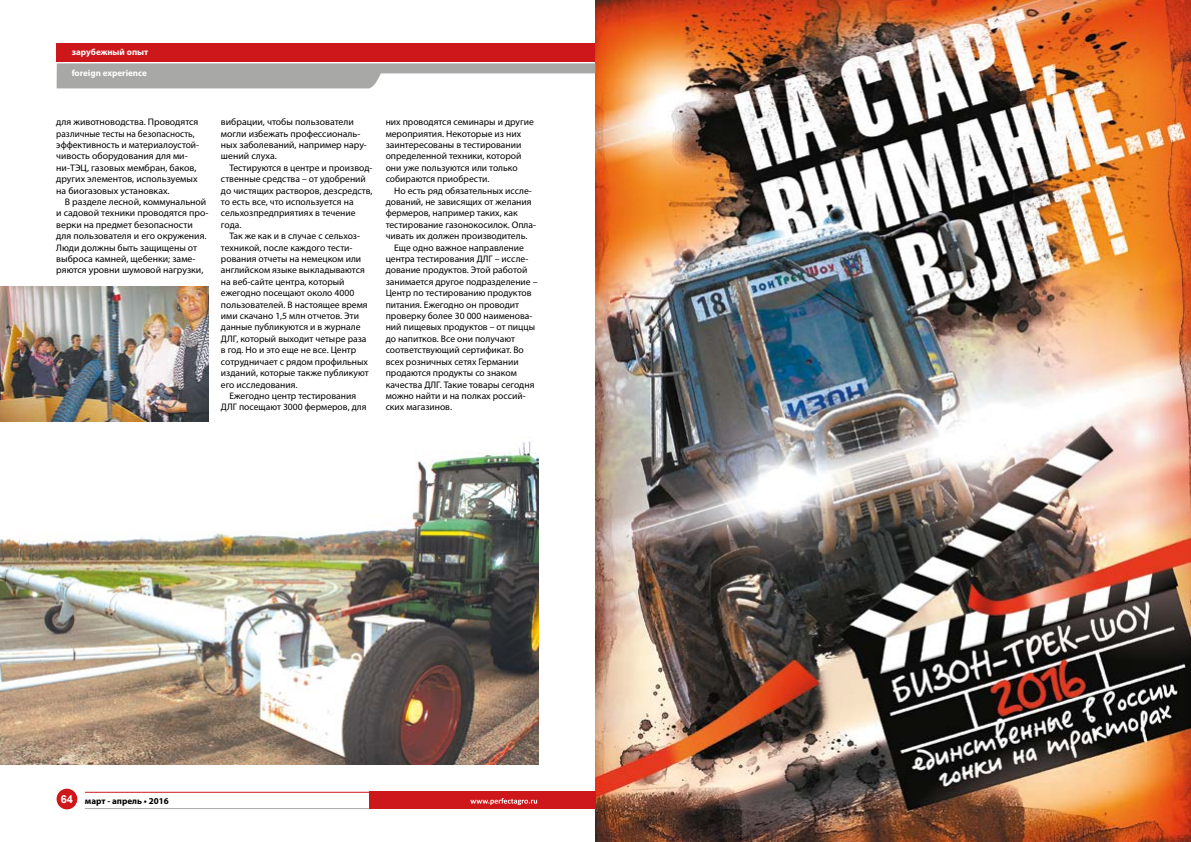
<style>
.page{position:relative;width:1191px;height:842px;background:#fff}
.page>*{position:absolute;margin:0;border:0;box-sizing:border-box;transform-origin:0 0}
.t1{font:9.5px/11.4px "Myriad Pro";color:#000}
.t2{font:700 9px "Myriad Pro";color:#fff}
.t3{font:700 9px "Myriad Pro";color:#000}
.s1{font-family:"Arial";font-size:11px;color:#fff}
</style>
<div class="page">
<img style="left:595px;top:0;width:596px;height:842px">
<div style="left:57px;top:43px;width:538px;height:18px;background:#cd171a"></div>
<svg style="left:57px;top:63px;width:538px;height:25px"></svg>
<hr style="left:85px;top:808px;width:285px;height:1px;background:#a8a8a7">
<div style="left:369px;top:792px;width:226px;height:17px;background:#cd171a"></div>
<div style="left:57px;top:789px;width:20px;height:20px;background:#cd171a;border-radius:50%"></div>
<svg style="left:470px;top:798px;width:67px;height:7px"></svg>
<hr style="left:85px;top:792px;width:286px;height:1px;background:#cd171a">
<img style="left:0;top:287px;width:209px;height:135px">
<img style="left:0;top:441px;width:538px;height:323px">
<p class="t2" style="left:72px;top:46px;width:78px">зарубежный опыт</p>
<p class="t2" style="left:72px;top:67px;width:77px">foreign experience</p>
<p class="t1" style="left:56px;top:116px;width:144px">для животноводства. Проводятся различные тесты на безопасность, эффективность и материалоустой&shy;чивость оборудования для ми&shy;ни-ТЭЦ, газовых мембран, баков, других элементов, используемых на биогазовых установках.</p>
<p class="t1" style="left:56px;top:196px;width:154px;text-indent:9px">В разделе лесной, коммунальной и садовой техники проводятся про&shy;верки на предмет безопасности для пользователя и его окружения.<br>Люди должны быть защищены от выброса камней, щебенки; заме&shy;ряются уровни шумовой нагрузки,</p>
<p class="t1" style="left:221px;top:116px;width:147px">вибрации, чтобы пользователи могли избежать профессиональ&shy;ных заболеваний, например нару&shy;шений слуха.</p>
<p class="t1" style="left:221px;top:162px;width:153px;text-indent:9px">Тестируются в центре и производ&shy;ственные средства – от удобрений до чистящих растворов, дезсредств, то есть все, что используется на сельхозпредприятиях в течение года.</p>
<p class="t1" style="left:221px;top:230px;width:149px;text-indent:9px">Так же как и в случае с сельхоз&shy;техникой, после каждого тести&shy;рования отчеты на немецком или английском языке выкладываются на веб-сайте центра, который ежегодно посещают около 4000 пользователей. В настоящее время ими скачано 1,5 млн отчетов. Эти данные публикуются и в журнале<br>ДЛГ, который выходит четыре раза в год. Но и это еще не все. Центр сотрудничает с рядом профильных изданий, которые также публикуют его исследования.</p>
<p class="t1" style="left:221px;top:390px;width:147px;text-align:center">Ежегодно центр тестирования<br>ДЛГ посещают 3000 фермеров, для</p>
<p class="t1" style="left:386px;top:116px;width:150px">них проводятся семинары и другие мероприятия. Некоторые из них заинтересованы в тестировании определенной техники, которой они уже пользуются или только собираются приобрести.</p>
<p class="t1" style="left:394px;top:185px;width:139px">Но есть ряд обязательных иссле-</p>
<p class="t1" style="left:386px;top:196px;width:147px">дований, не зависящих от желания</p>
<p class="t1" style="left:386px;top:207px;width:133px">фермеров, например таких, как</p>
<p class="t1" style="left:386px;top:219px;width:152px">тестирование газонокосилок. Опла-</p>
<p class="t1" style="left:386px;top:230px;width:143px">чивать их должен производитель.</p>
<p class="t1" style="left:394px;top:242px;width:131px">Еще одно важное направление</p>
<p class="t1" style="left:386px;top:253px;width:144px">центра тестирования ДЛГ – иссле-</p>
<p class="t1" style="left:386px;top:264px;width:143px">дование продуктов. Этой работой</p>
<p class="t1" style="left:386px;top:276px;width:153px">занимается другое подразделение –</p>
<p class="t1" style="left:386px;top:287px;width:147px">Центр по тестированию продуктов</p>
<p class="t1" style="left:386px;top:299px;width:135px">питания. Ежегодно он проводит</p>
<p class="t1" style="left:386px;top:310px;width:148px">проверку более 30 000 наименова-</p>
<p class="t1" style="left:386px;top:321px;width:151px">ний пищевых продуктов – от пиццы</p>
<p class="t1" style="left:386px;top:333px;width:131px">до напитков. Все они получают</p>
<p class="t1" style="left:386px;top:344px;width:140px">соответствующий сертификат. Во</p>
<p class="t1" style="left:386px;top:356px;width:134px">всех розничных сетях Германии</p>
<p class="t1" style="left:386px;top:367px;width:133px">продаются продукты со знаком</p>
<p class="t1" style="left:386px;top:378px;width:150px">качества ДЛГ. Такие товары сегодня</p>
<p class="t1" style="left:386px;top:390px;width:141px">можно найти и на полках россий-</p>
<p class="t1" style="left:386px;top:401px;width:68px">ских магазинов.</p>
<p class="t3" style="left:61px;top:795px;width:109px"><span class="s1">64</span> март - апрель • 2016</p>
</div>
